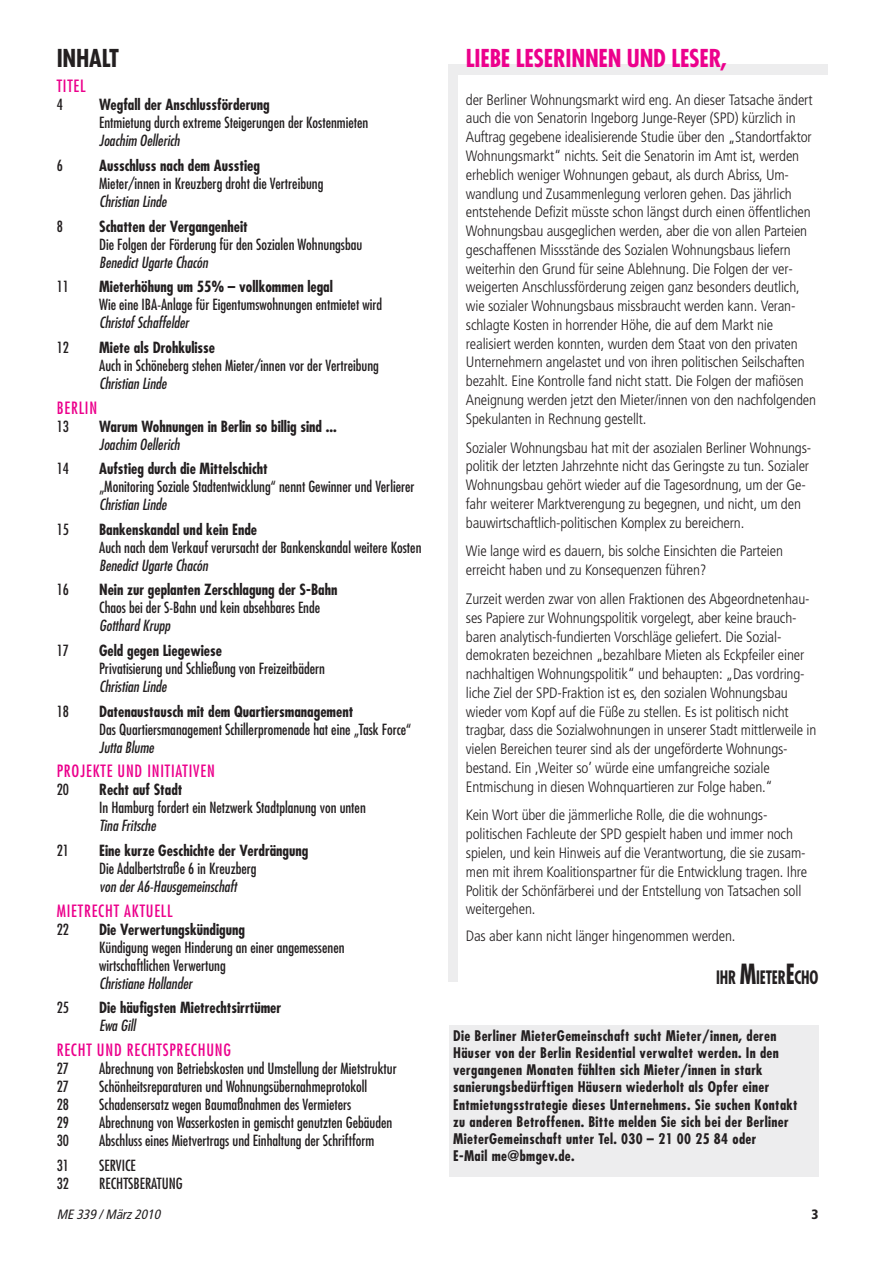
<style>
.page{position:relative;width:894px;height:1263px;background:#fff}
.page>*{position:absolute;margin:0;border:0;box-sizing:border-box;transform-origin:0 0}
.t1{font:700 condensed 24px "Futura";letter-spacing:-.01em;color:#ec008c}
.t2{font:700 condensed 24px "Futura";letter-spacing:-.01em;color:#231f20}
.t3{font:700 condensed 18px "Futura";letter-spacing:-.01em;color:#231f20;scale:.85 1}
.t4{font:condensed 16.5px "Futura";letter-spacing:.05em;color:#ec008c}
.t5{font:300 condensed 15px/18.8px "Frutiger";letter-spacing:-.01em;color:#231f20}
.t6{font:condensed 15px/18px "Futura";color:#231f20}
.t7{font:700 condensed 15px "Futura";color:#231f20}
.t8{font:italic condensed 15px "Futura";color:#231f20}
.t9{font:700 condensed 14.25px/17.2px "Futura";letter-spacing:.025em;color:#231f20}
.t10{font:italic condensed 13.5px "Frutiger";color:#231f20}
.t11{font:900 condensed 13.5px "Frutiger";color:#231f20}
.s1{font-size:27px}
</style>
<div class="page">
<svg style="left:448px;top:64px;width:380px;height:1113px"></svg>
<h1 class="t2" style="left:57px;top:48px;width:64px">INHALT</h1>
<p class="t4" style="left:57px;top:79px;width:30px">TITEL</p>
<p class="t6" style="left:57px;top:97px;width:8px">4</p>
<p class="t7" style="left:99px;top:98px;width:172px">Wegfall der Anschlussförderung</p>
<p class="t6" style="left:99px;top:115px;width:271px">Entmietung durch extreme Steigerungen der Kostenmieten</p>
<p class="t8" style="left:99px;top:134px;width:82px">Joachim Oellerich</p>
<p class="t6" style="left:57px;top:158px;width:8px">6</p>
<p class="t7" style="left:99px;top:159px;width:162px">Ausschluss nach dem Ausstieg</p>
<p class="t6" style="left:99px;top:176px;width:226px">Mieter/innen in Kreuzberg droht die Vertreibung</p>
<p class="t8" style="left:99px;top:194px;width:69px">Christian Linde</p>
<p class="t6" style="left:57px;top:218px;width:8px">8</p>
<p class="t7" style="left:99px;top:219px;width:150px">Schatten der Vergangenheit</p>
<p class="t6" style="left:99px;top:236px;width:264px">Die Folgen der Förderung für den Sozialen Wohnungsbau</p>
<p class="t8" style="left:99px;top:255px;width:110px">Benedict Ugarte Chacón</p>
<p class="t6" style="left:57px;top:279px;width:14px">11</p>
<p class="t7" style="left:99px;top:280px;width:235px">Mieterhöhung um 55% – vollkommen legal</p>
<p class="t6" style="left:99px;top:297px;width:284px">Wie eine IBA-Anlage für Eigentumswohnungen entmietet wird</p>
<p class="t8" style="left:99px;top:316px;width:91px">Christof Schaffelder</p>
<p class="t6" style="left:57px;top:339px;width:14px">12</p>
<p class="t7" style="left:99px;top:341px;width:117px">Miete als Drohkulisse</p>
<p class="t6" style="left:99px;top:357px;width:281px">Auch in Schöneberg stehen Mieter/innen vor der Vertreibung</p>
<p class="t8" style="left:99px;top:376px;width:69px">Christian Linde</p>
<p class="t4" style="left:57px;top:400px;width:42px">BERLIN</p>
<p class="t6" style="left:57px;top:418px;width:14px">13</p>
<p class="t7" style="left:99px;top:419px;width:239px">Warum Wohnungen in Berlin so billig sind ...</p>
<p class="t8" style="left:99px;top:437px;width:82px">Joachim Oellerich</p>
<p class="t6" style="left:57px;top:461px;width:14px">14</p>
<p class="t7" style="left:99px;top:462px;width:170px">Aufstieg durch die Mittelschicht</p>
<p class="t6" style="left:99px;top:479px;width:317px">„Monitoring Soziale Stadtentwicklung“ nennt Gewinner und Verlierer</p>
<p class="t8" style="left:99px;top:497px;width:69px">Christian Linde</p>
<p class="t6" style="left:57px;top:521px;width:14px">15</p>
<p class="t7" style="left:99px;top:522px;width:159px">Bankenskandal und kein Ende</p>
<p class="t6" style="left:99px;top:539px;width:324px">Auch nach dem Verkauf verursacht der Bankenskandal weitere Kosten</p>
<p class="t8" style="left:99px;top:558px;width:110px">Benedict Ugarte Chacón</p>
<p class="t6" style="left:57px;top:582px;width:14px">16</p>
<p class="t7" style="left:99px;top:583px;width:240px">Nein zur geplanten Zerschlagung der S-Bahn</p>
<p class="t6" style="left:99px;top:600px;width:222px">Chaos bei der S-Bahn und kein absehbares Ende</p>
<p class="t8" style="left:99px;top:619px;width:73px">Gotthard Krupp</p>
<p class="t6" style="left:57px;top:642px;width:14px">17</p>
<p class="t7" style="left:99px;top:644px;width:124px">Geld gegen Liegewiese</p>
<p class="t6" style="left:99px;top:660px;width:227px">Privatisierung und Schließung von Freizeitbädern</p>
<p class="t8" style="left:99px;top:679px;width:69px">Christian Linde</p>
<p class="t6" style="left:57px;top:703px;width:14px">18</p>
<p class="t7" style="left:99px;top:704px;width:255px">Datenaustausch mit dem Quartiersmanagement</p>
<p class="t6" style="left:99px;top:721px;width:314px">Das Quartiersmanagement Schillerpromenade hat eine „Task Force“</p>
<p class="t8" style="left:99px;top:740px;width:56px">Jutta Blume</p>
<p class="t4" style="left:57px;top:763px;width:160px">PROJEKTE UND INITIATIVEN</p>
<p class="t6" style="left:57px;top:782px;width:14px">20</p>
<p class="t7" style="left:99px;top:783px;width:85px">Recht auf Stadt</p>
<p class="t6" style="left:99px;top:800px;width:268px">In Hamburg fordert ein Netzwerk Stadtplanung von unten</p>
<p class="t8" style="left:99px;top:818px;width:58px">Tina Fritsche</p>
<p class="t6" style="left:57px;top:842px;width:14px">21</p>
<p class="t7" style="left:99px;top:843px;width:211px">Eine kurze Geschichte der Verdrängung</p>
<p class="t6" style="left:99px;top:860px;width:159px">Die Adalbertstraße 6 in Kreuzberg</p>
<p class="t8" style="left:99px;top:879px;width:139px">von der A6-Hausgemeinschaft</p>
<p class="t4" style="left:57px;top:902px;width:117px">MIETRECHT AKTUELL</p>
<p class="t6" style="left:57px;top:921px;width:14px">22</p>
<p class="t7" style="left:99px;top:922px;width:147px">Die Verwertungskündigung</p>
<p class="t6" style="left:99px;top:939px;width:247px">Kündigung wegen Hinderung an einer angemessenen wirtschaftlichen Verwertung</p>
<p class="t8" style="left:99px;top:976px;width:95px">Christiane Hollander</p>
<p class="t6" style="left:57px;top:999px;width:14px">25</p>
<p class="t7" style="left:99px;top:1001px;width:183px">Die häufigsten Mietrechtsirrtümer</p>
<p class="t8" style="left:99px;top:1018px;width:38px">Ewa Gill</p>
<p class="t4" style="left:57px;top:1042px;width:176px">RECHT UND RECHTSPRECHUNG</p>
<p class="t6" style="left:57px;top:1060px;width:14px">27</p>
<p class="t6" style="left:99px;top:1060px;width:299px">Abrechnung von Betriebskosten und Umstellung der Mietstruktur</p>
<p class="t6" style="left:57px;top:1078px;width:14px">27</p>
<p class="t6" style="left:99px;top:1078px;width:269px">Schönheitsreparaturen und Wohnungsübernahmeprotokoll</p>
<p class="t6" style="left:57px;top:1096px;width:14px">28</p>
<p class="t6" style="left:99px;top:1096px;width:253px">Schadensersatz wegen Baumaßnahmen des Vermieters</p>
<p class="t6" style="left:57px;top:1114px;width:14px">29</p>
<p class="t6" style="left:99px;top:1114px;width:294px">Abrechnung von Wasserkosten in gemischt genutzten Gebäuden</p>
<p class="t6" style="left:57px;top:1132px;width:14px">30</p>
<p class="t6" style="left:99px;top:1132px;width:276px">Abschluss eines Mietvertrags und Einhaltung der Schriftform</p>
<p class="t6" style="left:57px;top:1156px;width:14px">31</p>
<p class="t6" style="left:99px;top:1156px;width:38px">SERVICE</p>
<p class="t6" style="left:57px;top:1174px;width:14px">32</p>
<p class="t6" style="left:99px;top:1174px;width:85px">RECHTSBERATUNG</p>
<h1 class="t1" style="left:465px;top:48px;width:263px">LIEBE LESERINNEN UND LESER,</h1>
<p class="t5" style="left:465px;top:91px;width:351px">der Berliner Wohnungsmarkt wird eng. An dieser Tatsache ändert auch die von Senatorin Ingeborg Junge-Reyer (SPD) kürzlich in Auftrag gegebene idealisierende Studie über den „Standortfaktor Wohnungsmarkt“ nichts. Seit die Senatorin im Amt ist, werden erheblich weniger Wohnungen gebaut, als durch Abriss, Um&shy;wandlung und Zusammenlegung verloren gehen. Das jährlich entstehende Defizit müsste schon längst durch einen öffentlichen Wohnungsbau ausgeglichen werden, aber die von allen Parteien geschaffenen Missstände des Sozialen Wohnungsbaus liefern weiterhin den Grund für seine Ablehnung. Die Folgen der ver&shy;weigerten Anschlussförderung zeigen ganz besonders deutlich, wie sozialer Wohnungsbaus missbraucht werden kann. Veran&shy;schlagte Kosten in horrender Höhe, die auf dem Markt nie realisiert werden konnten, wurden dem Staat von den privaten Unternehmern angelastet und von ihren politischen Seilschaften bezahlt. Eine Kontrolle fand nicht statt. Die Folgen der mafiösen Aneignung werden jetzt den Mieter/innen von den nachfolgenden Spekulanten in Rechnung gestellt.</p>
<p class="t5" style="left:465px;top:439px;width:347px">Sozialer Wohnungsbau hat mit der asozialen Berliner Wohnungs&shy;politik der letzten Jahrzehnte nicht das Geringste zu tun. Sozialer Wohnungsbau gehört wieder auf die Tagesordnung, um der Ge&shy;fahr weiterer Marktverengung zu begegnen, und nicht, um den bauwirtschaftlich-politischen Komplex zu bereichern.</p>
<p class="t5" style="left:465px;top:543px;width:318px">Wie lange wird es dauern, bis solche Einsichten die Parteien erreicht haben und zu Konsequenzen führen?</p>
<p class="t5" style="left:465px;top:590px;width:352px">Zurzeit werden zwar von allen Fraktionen des Abgeordnetenhau&shy;ses Papiere zur Wohnungspolitik vorgelegt, aber keine brauch&shy;baren analytisch-fundierten Vorschläge geliefert. Die Sozial&shy;demokraten bezeichnen „bezahlbare Mieten als Eckpfeiler einer nachhaltigen Wohnungspolitik“ und behaupten: „Das vordring&shy;liche Ziel der SPD-Fraktion ist es, den sozialen Wohnungsbau wieder vom Kopf auf die Füße zu stellen. Es ist politisch nicht tragbar, dass die Sozialwohnungen in unserer Stadt mittlerweile in vielen Bereichen teurer sind als der ungeförderte Wohnungs&shy;bestand. Ein ‚Weiter so’ würde eine umfangreiche soziale Entmischung in diesen Wohnquartieren zur Folge haben.“</p>
<p class="t5" style="left:465px;top:807px;width:343px">Kein Wort über die jämmerliche Rolle, die die wohnungs&shy;politischen Fachleute der SPD gespielt haben und immer noch spielen, und kein Hinweis auf die Verantwortung, die sie zusam&shy;men mit ihrem Koalitionspartner für die Entwicklung tragen. Ihre Politik der Schönfärberei und der Entstellung von Tatsachen soll weitergehen.</p>
<p class="t5" style="left:465px;top:927px;width:271px">Das aber kann nicht länger hingenommen werden.</p>
<p class="t3" style="left:716px;top:969px;width:122px">IHR <span class="s1">M</span>IETER<span class="s1">E</span>CHO</p>
<p class="t9" style="left:453px;top:1027px;width:346px">Die Berliner MieterGemeinschaft sucht Mieter/innen, deren Häuser von der Berlin Residential verwaltet werden. In den vergangenen Monaten fühlten sich Mieter/innen in stark sanierungsbedürftigen Häusern wiederholt als Opfer einer Entmietungsstrategie dieses Unternehmens. Sie suchen Kontakt zu anderen Betroffenen. Bitte melden Sie sich bei der Berliner MieterGemeinschaft unter Tel. 030 – 21 00 25 84 oder<br>E-Mail me@bmgev.de.</p>
<p class="t10" style="left:57px;top:1208px;width:108px">ME 339 / März2010</p>
<p class="t11" style="left:811px;top:1208px;width:9px">3</p>
</div>
